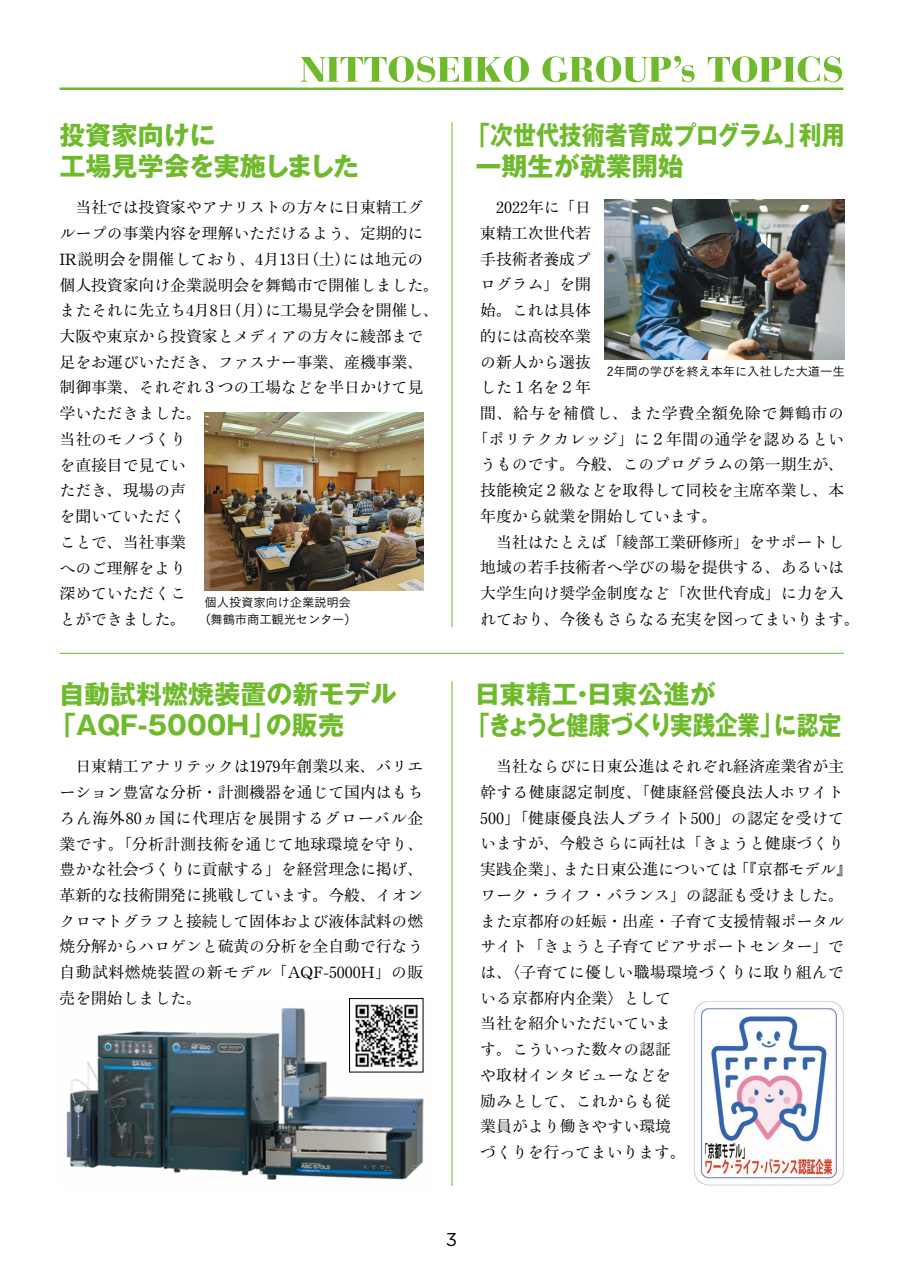
<style>
.page{position:relative;width:903px;height:1275px;background:#fff}
.page>*{position:absolute;margin:0;border:0;box-sizing:border-box;transform-origin:0 0}
.t1{font:700 26.07px/31px "Gothic MB101 Pr 6 N";color:#6fba2c}
.t2{font:700 26.07px/31px "Gothic MB101 Pr 6 N";color:#6fba2c;scale:.88 1}
.t3{font:18.55px "Gotham";color:#000}
.t4{font:500 15.75px/25.7px "Ro H Min Sink Pro";color:#000}
.t5{font:500 15.75px "Ro H Min Sink Pro";letter-spacing:.025em;color:#000}
.t6{font:500 15.75px "Ro H Min Sink Pro";letter-spacing:.055em;color:#000}
.t7{font:12.42px/17.3px "Koburina Go Std N W3";letter-spacing:-.02em;color:#000;text-align:center}
.s1{font-family:"Yu Go Pr 6 N";font-weight:500}
</style>
<div class="page">
<hr style="left:60px;top:88px;width:783px;height:2px;background:#6fba2c">
<svg style="left:301px;top:56px;width:541px;height:26px"></svg>
<hr style="left:451px;top:122px;width:1px;height:505px;background:#6fba2c">
<hr style="left:451px;top:681px;width:1px;height:505px;background:#6fba2c">
<hr style="left:60px;top:653px;width:784px;height:1px;background:#6fba2c">
<img style="left:694px;top:1001px;width:150px;height:185px">
<div style="left:349px;top:998px;width:74px;height:74px;border:1px solid #000"></div>
<img style="left:205px;top:412px;width:218px;height:179px">
<img style="left:604px;top:199px;width:240px;height:160px">
<img style="left:66px;top:1000px;width:358px;height:180px">
<h1 class="t1" style="left:60px;top:119px;width:301px">投資家向けに<br>工場見学会を実施しました</h1>
<p class="t4" style="left:60px;top:196px;width:381px">　当社では投資家やアナリストの方々に日東精工グループの事業内容を理解いただけるよう、定期的に<br>IR説明会を開催しており、4月13日（土）には地元の個人投資家向け企業説明会を舞鶴市で開催しました。またそれに先立ち4月8日（月）に工場見学会を開催し、大阪や東京から投資家とメディアの方々に綾部まで足をお運びいただき、ファスナー事業、産機事業、制御事業、それぞれ３つの工場などを半日かけて見学いただきました。<br>当社のモノづくり<br>を直接目で見てい<br>ただき、現場の声<br>を聞いていただく<br>ことで、当社事業<br>へのご理解をより<br>深めていただくこ<br>とができました。</p>
<p class="t7" style="left:198px;top:593px;width:160px">個人投資家向け企業説明会（舞鶴市商工観光センター）</p>
<h1 class="t1" style="left:50px;top:678px;width:348px;text-indent:9px">自動試料燃焼装置の新モデル「AQF-5000H」の販売</h1>
<p class="t4" style="left:60px;top:755px;width:365px;text-align:justify">　日東精工アナリテックは1979年創業以来、バリエーション豊富な分析・計測機器を通じて国内はもちろん海外80ヵ国に代理店を展開するグローバル企業です。「分析計測技術を通じて地球環境を守り、豊かな社会づくりに貢献する」を経営理念に掲げ、革新的な技術開発に挑戦しています。今般、イオンクロマトグラフと接続して固体および液体試料の燃焼分解からハロゲンと硫黄の分析を全自動で行なう自動試料燃焼装置の新モデル「AQF-5000H」の販売を開始しました。</p>
<h1 class="t2" style="left:475px;top:119px;width:421px;text-indent:-8px">「次世代技術者育成プログラム」利用一期生が就業開始</h1>
<p class="t4" style="left:480px;top:196px;width:112px">　2022年に「日</p>
<p class="t4" style="left:480px;top:221px;width:112px">東精工次世代若</p>
<p class="t4" style="left:480px;top:247px;width:112px">手技術者養成プ</p>
<p class="t4" style="left:480px;top:273px;width:112px">ログラム」を開</p>
<p class="t4" style="left:480px;top:298px;width:112px">始。これは具体</p>
<p class="t4" style="left:480px;top:324px;width:112px">的には高校卒業</p>
<p class="t4" style="left:480px;top:350px;width:112px">の新人から選抜</p>
<p class="t4" style="left:480px;top:376px;width:112px">した１名を２年</p>
<p class="t6" style="left:480px;top:403px;width:365px">間、給与を補償し、また学費全額免除で舞鶴市の</p>
<p class="t5" style="left:472px;top:429px;width:373px">「ポリテクカレッジ」に２年間の通学を認めるとい</p>
<p class="t4" style="left:480px;top:453px;width:365px">うものです。今般、このプログラムの第一期生が、</p>
<p class="t4" style="left:480px;top:479px;width:365px">技能検定２級などを取得して同校を主席卒業し、本</p>
<p class="t4" style="left:480px;top:504px;width:239px">年度から就業を開始しています。</p>
<p class="t4" style="left:480px;top:530px;width:365px">　当社はたとえば「綾部工業研修所」をサポートし</p>
<p class="t4" style="left:480px;top:556px;width:365px">地域の若手技術者へ学びの場を提供する、あるいは</p>
<p class="t4" style="left:480px;top:581px;width:365px">大学生向け奨学金制度など「次世代育成」に力を入</p>
<p class="t4" style="left:480px;top:607px;width:381px">れており、今後もさらなる充実を図ってまいります。</p>
<p class="t7" style="left:607px;top:363px;width:239px"><span class="s1">2</span>年間の学びを終え本年に入社した大道一生</p>
<h1 class="t1" style="left:467px;top:678px;width:375px">日東精工・日東公進が<br>「きょうと健康づくり実践企業」に認定</h1>
<p class="t4" style="left:480px;top:754px;width:373px">　当社ならびに日東公進はそれぞれ経済産業省が主幹する健康認定制度、「健康経営優良法人ホワイト<br>500」「健康優良法人ブライト500」の認定を受けていますが、今般さらに両社は「きょうと健康づくり実践企業」、また日東公進については「『京都モデル』ワーク・ライフ・バランス」の認証も受けました。また京都府の妊娠・出産・子育て支援情報ポータルサイト「きょうと子育てピアサポートセンター」では、〈子育てに優しい職場環境づくりに取り組んでいる京都府内企業〉として<br>当社を紹介いただいていま<br>す。こういった数々の認証<br>や取材インタビューなどを<br>励みとして、これからも従<br>業員がより働きやすい環境<br>づくりを行ってまいります。</p>
<p class="t3" style="left:446px;top:1228px;width:13px">3</p>
</div>
